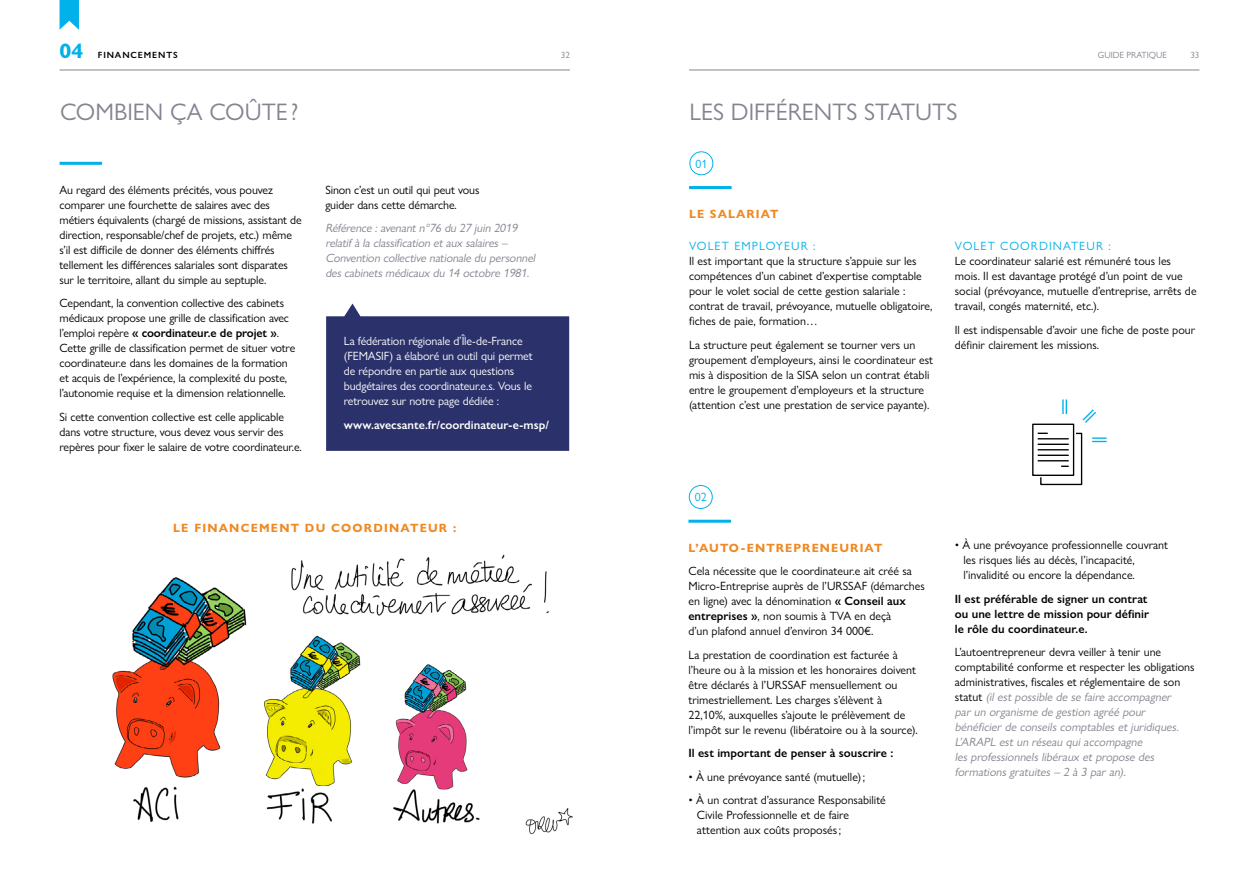
<style>
.page{position:relative;width:1259px;height:893px;background:#fff}
.page>*{position:absolute;margin:0;border:0;box-sizing:border-box;transform-origin:0 0}
.t1{font:24px "Gill Sans Nova";color:#848491}
.t2{font:700 21px "Gill Sans Nova";color:#00b1ea}
.t3{font:12px/15px "Gill Sans Nova";color:#020203}
.t4{font:italic 12px/15px "Gill Sans Nova";color:#848491}
.t5{font:12px/15px "Gill Sans Nova";letter-spacing:-.01em;color:#fff}
.t6{font:600 12px/15px "Gill Sans Nova";color:#020203}
.t7{font:700 12px "Gill Sans Nova";letter-spacing:.09em;color:#f18820}
.t8{font:12px "Gill Sans Nova";letter-spacing:.09em;color:#00b1ea}
.t9{font:600 12px "Gill Sans Nova";color:#fff}
.t10{font:9px "Gill Sans Nova";color:#848491}
.t11{font:600 9px "Gill Sans Nova";letter-spacing:.1em;color:#020203}
.s1{font-weight:600}
.s2{font-style:normal;color:#020203}
</style>
<div class="page">
<hr style="left:60px;top:70px;width:510px;height:1px;background:#848491">
<hr style="left:689px;top:70px;width:510px;height:1px;background:#848491">
<svg style="left:60px;top:0;width:19px;height:30px"></svg>
<hr style="left:60px;top:162px;width:42px;height:3px;background:#00b1ea">
<img style="left:112px;top:555px;width:437px;height:269px">
<img style="left:520px;top:806px;width:52px;height:27px">
<hr style="left:689px;top:186px;width:42px;height:3px;background:#00b1ea">
<div style="left:689px;top:151px;width:24px;height:24px;border:1px solid #00b1ea;border-radius:50%"></div>
<hr style="left:688px;top:520px;width:43px;height:3px;background:#00b1ea">
<div style="left:689px;top:485px;width:23px;height:24px;border:1px solid #00b1ea;border-radius:50%"></div>
<svg style="left:1032px;top:399px;width:75px;height:87px"></svg>
<svg style="left:326px;top:304px;width:243px;height:147px;background:#3c4176"></svg>
<h2 class="t2" style="left:60px;top:37px;width:25px">04</h2>
<p class="t11" style="left:98px;top:49px;width:81px">FINANCEMENTS</p>
<p class="t10" style="left:561px;top:49px;width:10px">32</p>
<p class="t10" style="left:1097px;top:49px;width:71px">GUIDE PRATIQUE</p>
<p class="t10" style="left:1190px;top:49px;width:10px">33</p>
<h1 class="t1" style="left:60px;top:97px;width:240px">COMBIEN ÇA COÛTE?</h1>
<h1 class="t1" style="left:689px;top:97px;width:269px">LES DIFFÉRENTS STATUTS</h1>
<p class="t3" style="left:60px;top:182px;width:244px">Au regard des éléments précités, vous pouvez comparer une fourchette de salaires avec des métiers équivalents (chargé de missions, assistant de direction, responsable/chef de projets, etc.) même s’il est difficile de donner des éléments chiffrés tellement les différences salariales sont disparates sur le territoire, allant du simple au septuple.</p>
<p class="t3" style="left:60px;top:296px;width:237px">Cependant, la convention collective des cabinets médicaux propose une grille de classification avec l’emploi repère <span class="s1">« coordinateur.e de projet »</span>.<br>Cette grille de classification permet de situer votre coordinateur.e dans les domaines de la formation et acquis de l’expérience, la complexité du poste, l’autonomie requise et la dimension relationnelle.</p>
<p class="t3" style="left:60px;top:409px;width:244px">Si cette convention collective est celle applicable dans votre structure, vous devez vous servir des repères pour fixer le salaire de votre coordinateur.e.</p>
<p class="t3" style="left:325px;top:182px;width:156px">Sinon c’est un outil qui peut vous guider dans cette démarche.</p>
<p class="t4" style="left:325px;top:221px;width:214px">Référence :avenantn°76 du 27 j uin 2019 relatif à la classification etaux salaires– Convention collective nationale du personnel descabinetsmédicaux du 14 octobre 1981.</p>
<p class="t5" style="left:344px;top:333px;width:190px">La fédération régionale d’Île-de-France (FEMASIF) a élaboré un outil qui permet de répondre en partie aux questions budgétaires des coordinateur.e.s. Vous le retrouvez sur notre page dédiée :</p>
<p class="t9" style="left:344px;top:417px;width:206px">www.avecsante.fr/coordinateur-e-msp/</p>
<p class="t7" style="left:173px;top:520px;width:285px">LE FINANCEMENT DU COORDINATEUR :</p>
<p class="t8" style="left:695px;top:156px;width:13px">01</p>
<p class="t7" style="left:689px;top:207px;width:91px">LE SALARIAT</p>
<p class="t8" style="left:689px;top:239px;width:128px">VOLET EMPLOYEUR :</p>
<p class="t3" style="left:689px;top:253px;width:245px">Il est important que la structure s’appuie sur les compétences d’un cabinet d’expertise comptable pour le volet social de cette gestion salariale : contrat de travail, prévoyance, mutuelle obligatoire, fiches de paie, formation…</p>
<p class="t3" style="left:689px;top:337px;width:246px">La structure peut également se tourner vers un groupement d’employeurs, ainsi le coordinateur est mis à disposition de la SISA selon un contrat établi entre le groupement d’employeurs et la structure (attention c’est une prestation de service payante).</p>
<p class="t8" style="left:955px;top:239px;width:157px">VOLET COORDINATEUR :</p>
<p class="t3" style="left:955px;top:253px;width:243px">Le coordinateur salarié est rémunéré tous les mois. Il est davantage protégé d’un point de vue social (prévoyance, mutuelle d’entreprise, arrêts de travail, congés maternité, etc.).</p>
<p class="t3" style="left:955px;top:322px;width:242px">Il est indispensable d’avoir une fiche de poste pour définir clairement les missions.</p>
<p class="t8" style="left:695px;top:490px;width:13px">02</p>
<p class="t7" style="left:688px;top:540px;width:195px">L’AUTO-ENTREPRENEURIAT</p>
<p class="t3" style="left:688px;top:563px;width:238px">Cela nécessite que le coordinateur.e ait créé sa Micro-Entreprise auprès de l’URSSAF (démarches en ligne) avec la dénomination <span class="s1">« Conseil aux entreprises »</span>, non soumis à TVA en deçà<br>d’un plafond annuel d’environ 34 000€.</p>
<p class="t3" style="left:688px;top:647px;width:231px">La prestation de coordination est facturée à l’heure ou à la mission et les honoraires doivent être déclarés à l’URSSAF mensuellement ou trimestriellement. Les charges s’élèvent à 22,10%, auxquelles s’ajoute le prélèvement de l’impôt sur le revenu (libératoire ou à la source).</p>
<p class="t6" style="left:688px;top:746px;width:206px">Il est important de penser à souscrire :</p>
<p class="t3" style="left:688px;top:769px;width:178px">• À une prévoyance santé (mutuelle);</p>
<p class="t3" style="left:697px;top:793px;width:190px;text-indent:-9px">• À un contrat d’assurance Responsabilité<br>Civile Professionnelle et de faire attention aux coûts proposés;</p>
<p class="t3" style="left:963px;top:538px;width:206px;text-indent:-9px">• À une prévoyance professionnelle couvrant les risques liés au décès, l’incapacité, l’invalidité ou encore la dépendance.</p>
<p class="t6" style="left:955px;top:591px;width:196px">Il est préférable de signer un contrat ou une lettre de mission pour définir le rôle du coordinateur.e.</p>
<p class="t4" style="left:955px;top:645px;width:241px"><span class="s2">L’autoentrepreneur devra veiller à tenir une comptabilité conforme et respecter les obligations administratives, fiscales et réglementaire de son<br>s t at u t</span> (il est possible de se faire accompagner par un organisme de gestion agréé pour bénéficier de conseils comptables et juridiques.<br>L’ARAPL est un réseau qui accompagne<br>les professionnels libéraux et propose des formations gratuites – 2 à 3 par an).</p>
</div>
